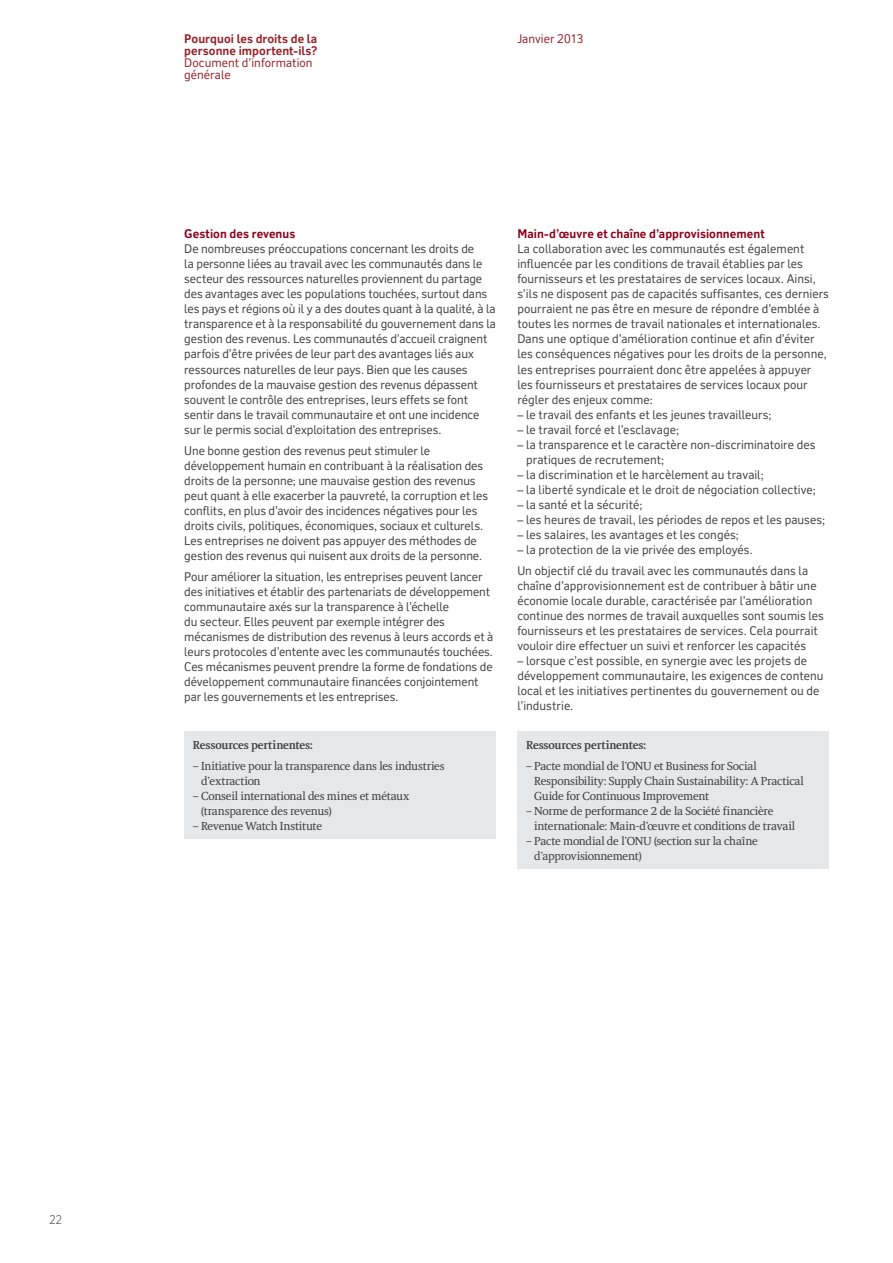
<style>
.page{position:relative;width:893px;height:1263px;background:#fff}
.page>*{position:absolute;margin:0;border:0;box-sizing:border-box;transform-origin:0 0}
.t1{font:12px/15px "RT Vickerman";color:#414042}
.t2{font:12px/15px "RT Albanese";letter-spacing:-.025em;color:#414042}
.t3{font:700 12px "RT Vickerman";letter-spacing:.005em;color:#8b001b}
.t4{font:700 12px "RT Albanese";letter-spacing:-.025em;color:#414042}
.t5{font:700 12px/12px "RT Vickerman";letter-spacing:.005em;color:#952229}
.t6{font:12px/12px "RT Vickerman";color:#952229}
.t7{font:300 12px "RT Vickerman";color:#414042}
</style>
<div class="page">
<div style="left:184px;top:731px;width:312px;height:108px;background:#e6e7e8"></div>
<div style="left:518px;top:731px;width:311px;height:138px;background:#e6e7e8"></div>
<p class="t5" style="left:184px;top:32px;width:135px">Pourquoi les droits de la personne importent-ils?</p>
<p class="t6" style="left:184px;top:56px;width:130px">Document d’information générale</p>
<p class="t6" style="left:517px;top:32px;width:68px">Janvier 2013</p>
<p class="t3" style="left:184px;top:227px;width:113px">Gestion des revenus</p>
<p class="t1" style="left:184px;top:242px;width:313px">De nombreuses préoccupations concernant les droits de<br>la personne liées au travail avec les communautés dans le secteur des ressources naturelles proviennent du partage des avantages avec les populations touchées, surtout dans les pays et régions où il y a des doutes quant à la qualité, à la transparence et à la responsabilité du gouvernement dans la gestion des revenus. Les communautés d’accueil craignent parfois d’être privées de leur part des avantages liés aux ressources naturelles de leur pays. Bien que les causes profondes de la mauvaise gestion des revenus dépassent souvent le contrôle des entreprises, leurs effets se font sentir dans le travail communautaire et ont une incidence sur le permis social d’exploitation des entreprises.</p>
<p class="t1" style="left:184px;top:443px;width:305px">Une bonne gestion des revenus peut stimuler le développement humain en contribuant à la réalisation des droits de la personne; une mauvaise gestion des revenus peut quant à elle exacerber la pauvreté, la corruption et les conflits, en plus d’avoir des incidences négatives pour les droits civils, politiques, économiques, sociaux et culturels.<br>Les entreprises ne doivent pas appuyer des méthodes de gestion des revenus qui nuisent aux droits de la personne.</p>
<p class="t1" style="left:184px;top:569px;width:311px">Pour améliorer la situation, les entreprises peuvent lancer des initiatives et établir des partenariats de développement communautaire axés sur la transparence à l’échelle<br>du secteur. Elles peuvent par exemple intégrer des mécanismes de distribution des revenus à leurs accords et à leurs protocoles d’entente avec les communautés touchées.<br>Ces mécanismes peuvent prendre la forme de fondations de développement communautaire financées conjointement par les gouvernements et les entreprises.</p>
<p class="t4" style="left:193px;top:738px;width:122px">Ressources pertinentes:</p>
<p class="t2" style="left:201px;top:759px;width:245px;text-indent:-8px">– Initiative pour la transparence dans les industries d’extraction</p>
<p class="t2" style="left:201px;top:789px;width:210px;text-indent:-8px">– Conseil international des mines et métaux (transparence des revenus)</p>
<p class="t2" style="left:193px;top:819px;width:131px">– Revenue Watch Institute</p>
<p class="t3" style="left:517px;top:227px;width:249px">Main-d’œuvre et chaîne d’approvisionnement</p>
<p class="t1" style="left:517px;top:242px;width:313px">La collaboration avec les communautés est également influencée par les conditions de travail établies par les fournisseurs et les prestataires de services locaux. Ainsi, s’ils ne disposent pas de capacités suffisantes, ces derniers pourraient ne pas être en mesure de répondre d’emblée à toutes les normes de travail nationales et internationales.<br>Dans une optique d’amélioration continue et afin d’éviter les conséquences négatives pour les droits de la personne, les entreprises pourraient donc être appelées à appuyer les fournisseurs et prestataires de services locaux pour régler des enjeux comme:</p>
<p class="t1" style="left:517px;top:407px;width:256px">– le travail des enfants et les jeunes travailleurs;</p>
<p class="t1" style="left:517px;top:422px;width:163px">– le travail forcé et l’esclavage;</p>
<p class="t1" style="left:526px;top:437px;width:291px;text-indent:-9px">– la transparence et le caractère non-discriminatoire des pratiques de recrutement;</p>
<p class="t1" style="left:517px;top:467px;width:248px">– la discrimination et le harcèlement au travail;</p>
<p class="t1" style="left:517px;top:482px;width:300px">– la liberté syndicale et le droit de négociation collective;</p>
<p class="t1" style="left:517px;top:497px;width:127px">– la santé et la sécurité;</p>
<p class="t1" style="left:517px;top:512px;width:309px">– les heures de travail, les périodes de repos et les pauses;</p>
<p class="t1" style="left:517px;top:527px;width:223px">– les salaires, les avantages et les congés;</p>
<p class="t1" style="left:517px;top:538px;width:292px;line-height:21.3px">– la protection de la vie privée des employés.<br>Un objectif clé du travail avec les communautés dans la</p>
<p class="t1" style="left:517px;top:578px;width:308px">chaîne d’approvisionnement est de contribuer à bâtir une économie locale durable, caractérisée par l’amélioration continue des normes de travail auxquelles sont soumis les fournisseurs et les prestataires de services. Cela pourrait vouloir dire effectuer un suivi et renforcer les capacités</p>
<p class="t1" style="left:517px;top:653px;width:308px">– lorsque c’est possible, en synergie avec les projets de développement communautaire, les exigences de contenu local et les initiatives pertinentes du gouvernement ou de l’industrie.</p>
<p class="t4" style="left:526px;top:738px;width:122px">Ressources pertinentes:</p>
<p class="t2" style="left:534px;top:759px;width:271px;text-indent:-8px">– Pacte mondial de l’ONU et Business for Social<br>Responsibility: Supply Chain Sustainability: A Practical<br>Guide for Continuous Improvement</p>
<p class="t2" style="left:534px;top:804px;width:262px;text-indent:-8px">– Norme de performance 2 de la Société financière internationale: Main-d’œuvre et conditions de travail</p>
<p class="t2" style="left:534px;top:834px;width:225px;text-indent:-8px">– Pacte mondial de l’ONU (section sur la chaîne d’approvisionnement)</p>
<p class="t7" style="left:49px;top:1212px;width:14px">22</p>
</div>
